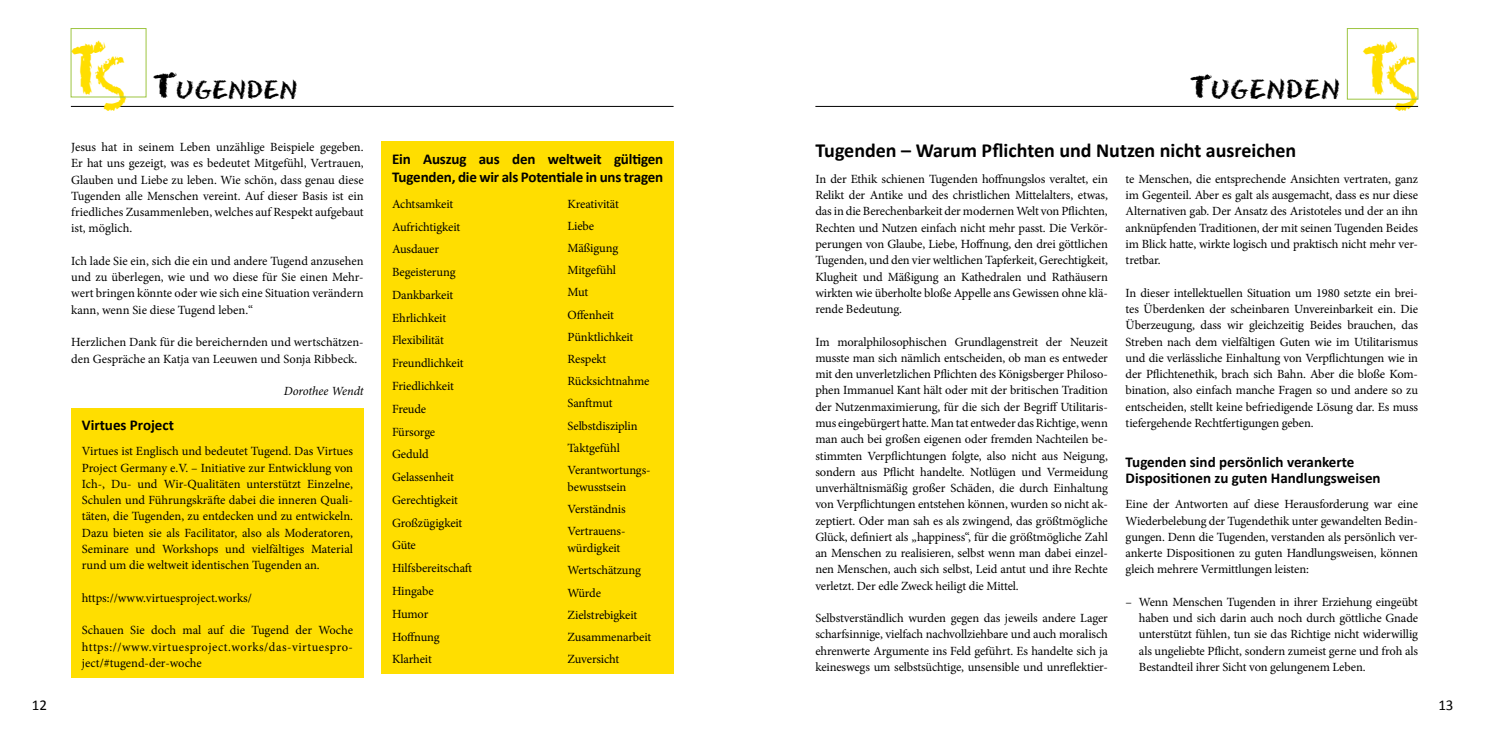
<style>
.page{position:relative;width:1489px;height:745px;background:#fff}
.page>*{position:absolute;margin:0;border:0;box-sizing:border-box;transform-origin:0 0}
.t1{font:62.5px "Chalk Dust Regular SWFTE";color:#ffde00;scale:.7 1}
.t2{font:27.5px "Chalk Dust Regular SWFTE";letter-spacing:.03em;color:#000}
.t3{font:21px "Chalk Dust Regular SWFTE";letter-spacing:.045em;color:#000}
.t4{font:700 20px "Calibri";color:#000}
.t5{font:700 15px/18px "Calibri";letter-spacing:-.01em;color:#000}
.t6{font:15px "Calibri";color:#000}
.t7{font:12.5px/16.2px "Minion Pro";letter-spacing:-.01em;color:#000;text-align:justify}
.t8{font:italic 12.5px "Minion Pro";letter-spacing:-.01em;color:#000}
.s1{font-size:62.5px;color:#ffde00}
.s2{font-size:30px}
</style>
<div class="page">
<hr style="left:71px;top:106px;width:602px;height:1px;background:#000">
<div style="left:1346px;top:28px;width:71px;height:71px;border:1px solid #9dc541"></div>
<hr style="left:815px;top:106px;width:602px;height:1px;background:#000">
<div style="left:71px;top:407px;width:293px;height:270px;background:#ffde00"></div>
<div style="left:381px;top:142px;width:293px;height:531px;background:#ffde00"></div>
<h3 class="t3" style="left:71px;top:76px;width:227px"><span class="s1">TS</span> <span class="s2">T</span>UGENDEN</h3>
<p class="t7" style="left:71px;top:139px;width:294px">Jesus hat in seinem Leben unzählige Beispiele gegeben.<br>Er hat uns gezeigt, was es bedeutet Mitgefühl, Vertrauen, Glauben und Liebe zu leben. Wie schön, dass genau diese Tugenden alle Menschen vereint. Auf dieser Basis ist ein friedliches Zusammenleben, welches auf Respekt aufgebaut ist, möglich.</p>
<p class="t7" style="left:71px;top:253px;width:294px">Ich lade Sie ein, sich die ein und andere Tugend anzusehen und zu überlegen, wie und wo diese für Sie einen Mehr&shy;wert bringen könnte oder wie sich eine Situation verändern kann, wenn Sie diese Tugend leben.“</p>
<p class="t7" style="left:71px;top:334px;width:294px">Herzlichen Dank für die bereichernden und wertschätzen&shy;den Gespräche an Katja van Leeuwen und Sonja Ribbeck.</p>
<p class="t8" style="left:284px;top:382px;width:81px">Dorothee Wendt</p>
<p class="t5" style="left:82px;top:415px;width:94px">Virtues Project</p>
<p class="t7" style="left:82px;top:443px;width:273px">Virtues ist Englisch und bedeutet Tugend. Das Virtues Project Germany e.V. – Initiative zur Entwicklung von Ich-, Du- und Wir-Qualitäten unterstützt Einzelne, Schulen und Führungskräfte dabei die inneren Quali&shy;täten, die Tugenden, zu entdecken und zu entwickeln.<br>Dazu bieten sie als Facilitator, also als Moderatoren, Seminare und Workshops und vielfältiges Material rund um die weltweit identischen Tugenden an.</p>
<p class="t7" style="left:82px;top:589px;width:172px">https://www.virtuesproject.works/</p>
<p class="t7" style="left:82px;top:621px;width:273px">Schauen Sie doch mal auf die Tugend der Woche https://www.virtuesproject.works/das-virtuespro&shy;ject/#tugend-der-woche</p>
<p class="t5" style="left:392px;top:150px;width:273px">Ein Auszug aus den weltweit gültigen<br>Tugenden, die wir als Potentiale in uns tragen</p>
<p class="t7" style="left:392px;top:192px;width:82px;line-height:22.8px;text-align:left">Achtsamkeit<br>Aufrichtigkeit<br>Ausdauer<br>Begeisterung<br>Dankbarkeit<br>Ehrlichkeit<br>Flexibilität<br>Freundlichkeit<br>Friedlichkeit<br>Freude<br>Fürsorge<br>Geduld<br>Gelassenheit<br>Gerechtigkeit<br>Großzügigkeit<br>Güte<br>Hilfsbereitschaft<br>Hingabe<br>Humor<br>Hoffnung<br>Klarheit</p>
<p class="t7" style="left:567px;top:192px;width:84px;line-height:22.1px;text-align:left">Kreativität<br>Liebe<br>Mäßigung<br>Mitgefühl<br>Mut<br>Offenheit<br>Pünktlichkeit<br>Respekt<br>Rücksichtnahme<br>Sanftmut<br>Selbstdisziplin<br>Taktgefühl<br>Verantwortungs-</p>
<p class="t7" style="left:567px;top:475px;width:60px;line-height:22.1px">bewusstsein Verständnis Vertrauens-</p>
<p class="t7" style="left:567px;top:537px;width:85px;line-height:22.1px;text-align:left">würdigkeit<br>Wertschätzung<br>Würde<br>Zielstrebigkeit<br>Zusammenarbeit<br>Zuversicht</p>
<h2 class="t2" style="left:1189px;top:69px;width:151px">Tugenden</h2>
<h1 class="t1" style="left:1362px;top:36px;width:80px">TS</h1>
<h3 class="t4" style="left:815px;top:137px;width:482px">Tugenden – Warum Pflichten und Nutzen nicht ausreichen</h3>
<p class="t7" style="left:815px;top:171px;width:294px">In der Ethik schienen Tugenden hoffnungslos veraltet, ein Relikt der Antike und des christlichen Mittelalters, etwas, das in die Berechenbarkeit der modernen Welt von Pflichten, Rechten und Nutzen einfach nicht mehr passt. Die Verkör&shy;perungen von Glaube, Liebe, Hoffnung, den drei göttlichen Tugenden, und den vier weltlichen Tapferkeit, Gerechtigkeit, Klugheit und Mäßigung an Kathedralen und Rathäusern wirkten wie überholte bloße Appelle ans Gewissen ohne klä&shy;rende Bedeutung.</p>
<p class="t7" style="left:815px;top:333px;width:294px">Im moralphilosophischen Grundlagenstreit der Neuzeit musste man sich nämlich entscheiden, ob man es entweder mit den unverletzlichen Pflichten des Königsberger Philoso&shy;phen Immanuel Kant hält oder mit der britischen Tradition der Nutzenmaximierung, für die sich der Begriff Utilitaris&shy;mus eingebürgert hatte. Man tat entweder das Richtige, wenn man auch bei großen eigenen oder fremden Nachteilen be&shy;stimmten Verpflichtungen folgte, also nicht aus Neigung, sondern aus Pflicht handelte. Notlügen und Vermeidung unverhältnismäßig großer Schäden, die durch Einhaltung von Verpflichtungen entstehen können, wurden so nicht ak&shy;zeptiert. Oder man sah es als zwingend, das größtmögliche Glück, definiert als „happiness“, für die größtmögliche Zahl an Menschen zu realisieren, selbst wenn man dabei einzel&shy;nen Menschen, auch sich selbst, Leid antut und ihre Rechte verletzt. Der edle Zweck heiligt die Mittel.</p>
<p class="t7" style="left:815px;top:609px;width:294px">Selbstverständlich wurden gegen das jeweils andere Lager scharfsinnige, vielfach nachvollziehbare und auch moralisch ehrenwerte Argumente ins Feld geführt. Es handelte sich ja keineswegs um selbstsüchtige, unsensible und unreflektier-</p>
<p class="t7" style="left:1125px;top:171px;width:294px">te Menschen, die entsprechende Ansichten vertraten, ganz im Gegenteil. Aber es galt als ausgemacht, dass es nur diese Alternativen gab. Der Ansatz des Aristoteles und der an ihn anknüpfenden Traditionen, der mit seinen Tugenden Beides im Blick hatte, wirkte logisch und praktisch nicht mehr ver&shy;tretbar.</p>
<p class="t7" style="left:1125px;top:284px;width:294px">In dieser intellektuellen Situation um 1980 setzte ein brei&shy;tes Überdenken der scheinbaren Unvereinbarkeit ein. Die Überzeugung, dass wir gleichzeitig Beides brauchen, das Streben nach dem vielfältigen Guten wie im Utilitarismus und die verlässliche Einhaltung von Verpflichtungen wie in der Pflichtenethik, brach sich Bahn. Aber die bloße Kom&shy;bination, also einfach manche Fragen so und andere so zu entscheiden, stellt keine befriedigende Lösung dar. Es muss tiefergehende Rechtfertigungen geben.</p>
<p class="t5" style="left:1125px;top:453px;width:256px;line-height:16.2px">Tugenden sind persönlich verankerte<br>Dispositionen zu guten Handlungsweisen</p>
<p class="t7" style="left:1125px;top:496px;width:294px">Eine der Antworten auf diese Herausforderung war eine Wiederbelebung der Tugendethik unter gewandelten Bedin&shy;gungen. Denn die Tugenden, verstanden als persönlich ver&shy;ankerte Dispositionen zu guten Handlungsweisen, können gleich mehrere Vermittlungen leisten:</p>
<p class="t7" style="left:1138px;top:593px;width:281px;text-indent:-13px">– Wenn Menschen Tugenden in ihrer Erziehung eingeübt haben und sich darin auch noch durch göttliche Gnade unterstützt fühlen, tun sie das Richtige nicht widerwillig als ungeliebte Pflicht, sondern zumeist gerne und froh als Bestandteil ihrer Sicht von gelungenem Leben.</p>
<p class="t6" style="left:32px;top:695px;width:17px">12</p>
<p class="t6" style="left:1438px;top:695px;width:17px">13</p>
</div>
